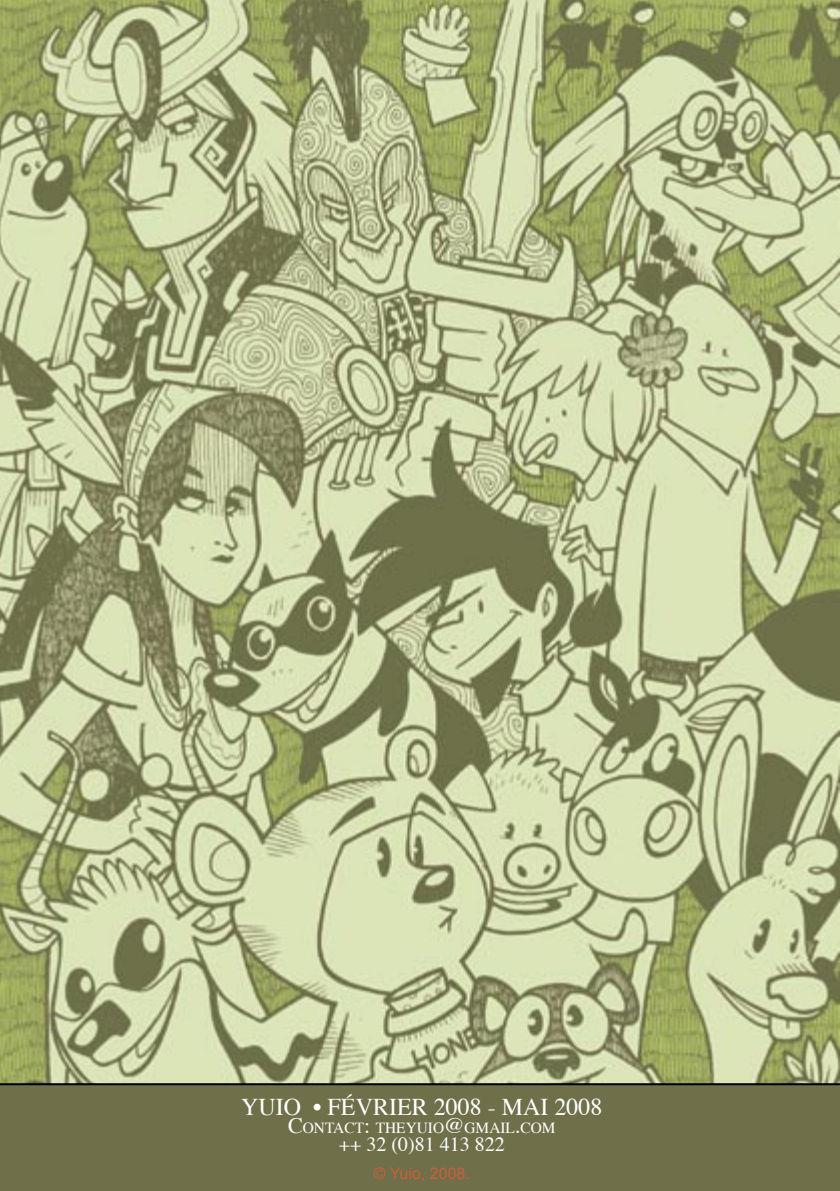
<style>
.page{position:relative;width:840px;height:1191px;background:#fff}
.page>*{position:absolute;margin:0;border:0;box-sizing:border-box;transform-origin:0 0}
.t1{font:24px "Times";color:#fff}
.t2{font:20px "Times";color:#fff}
.t3{font:16px "Arial";color:#ca5e3b}
.t4{font:15.4px "Times";color:#fff}
.s1{font-size:22px}
</style>
<div class="page">
<img style="left:0;top:0;width:839px;height:1083px">
<div style="left:0;top:1083px;width:839px;height:108px;background:#6f704a"></div>
<h1 class="t1" style="left:241px;top:1084px;width:363px">YUIO • FéVRIER 2008 - MAI 2008</h1>
<p class="t4" style="left:288px;top:1113px;width:269px"><span class="s1">C</span>ONTACT<span class="s1">:</span> THEYUIO<span class="s1">@</span>GMAIL<span class="s1">.</span>COM</p>
<p class="t2" style="left:338px;top:1125px;width:167px">++ 32 (0)81 413 822</p>
<p class="t3" style="left:373px;top:1164px;width:98px">© Yuio, 2008.</p>
</div>
